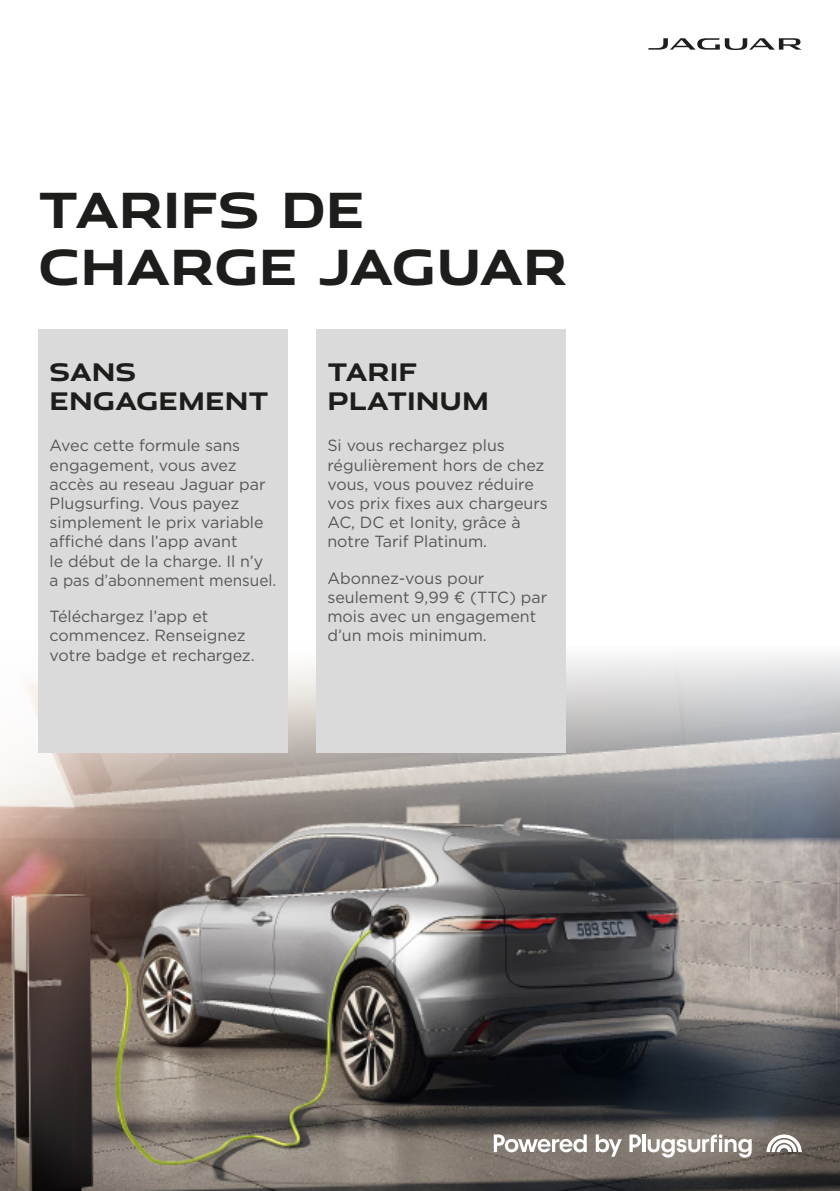
<style>
.page{position:relative;width:840px;height:1191px;background:#fff}
.page>*{position:absolute;margin:0;border:0;box-sizing:border-box;transform-origin:0 0}
.t1{font:700 48.4px/57.6px "Jaguar Modern";color:#1d1d1b}
.t2{font:700 24.2px/28.8px "Jaguar Modern";color:#1d1d1b}
.t3{font:16.2px/19.2px "Gotham";color:#575756}
</style>
<div class="page">
<img style="left:0;top:901px;width:839px;height:290px">
<svg style="left:0;top:628px;width:839px;height:273px;background:#a8a2a1"></svg>
<svg style="left:648px;top:38px;width:153px;height:12px"></svg>
<svg style="left:766px;top:1134px;width:35px;height:18px"></svg>
<svg style="left:629px;top:1134px;width:11px;height:18px"></svg>
<hr style="left:642px;top:1134px;width:3px;height:18px;background:#fff">
<svg style="left:647px;top:1134px;width:104px;height:23px"></svg>
<svg style="left:493px;top:1134px;width:93px;height:18px"></svg>
<svg style="left:595px;top:1134px;width:26px;height:22px"></svg>
<div style="left:38px;top:329px;width:249px;height:423px;background:#dadada"></div>
<div style="left:316px;top:329px;width:249px;height:423px;background:#dadada"></div>
<h1 class="t1" style="left:38px;top:178px;width:530px">TARIFS DE<br>CHARGE JAGUAR</h1>
<h2 class="t2" style="left:50px;top:356px;width:220px">SANS<br>ENGAGEMENT</h2>
<p class="t3" style="left:50px;top:436px;width:228px">Avec cette formule sans engagement, vous avez accès au reseau Jaguar par<br>Plugsurfing. Vous payez simplement le prix variable affiché dans l’app avant<br>le début de la charge. Il n’y<br>a pas d’abonnement mensuel.</p>
<p class="t3" style="left:50px;top:606px;width:206px">Téléchargez l’app et commencez. Renseignez votre badge et rechargez.</p>
<h2 class="t2" style="left:327px;top:356px;width:163px">TARIF<br>PLATINUM</h2>
<p class="t3" style="left:327px;top:436px;width:222px">Si vous rechargez plus régulièrement hors de chez vous, vous pouvez réduire vos prix fixes aux chargeurs<br>AC, DC et Ionity, grâce à notre Tarif Platinum.</p>
<p class="t3" style="left:327px;top:568px;width:221px">Abonnez-vous pour seulement 9,99 € (TTC) par mois avec un engagement d’un mois minimum.</p>
</div>
